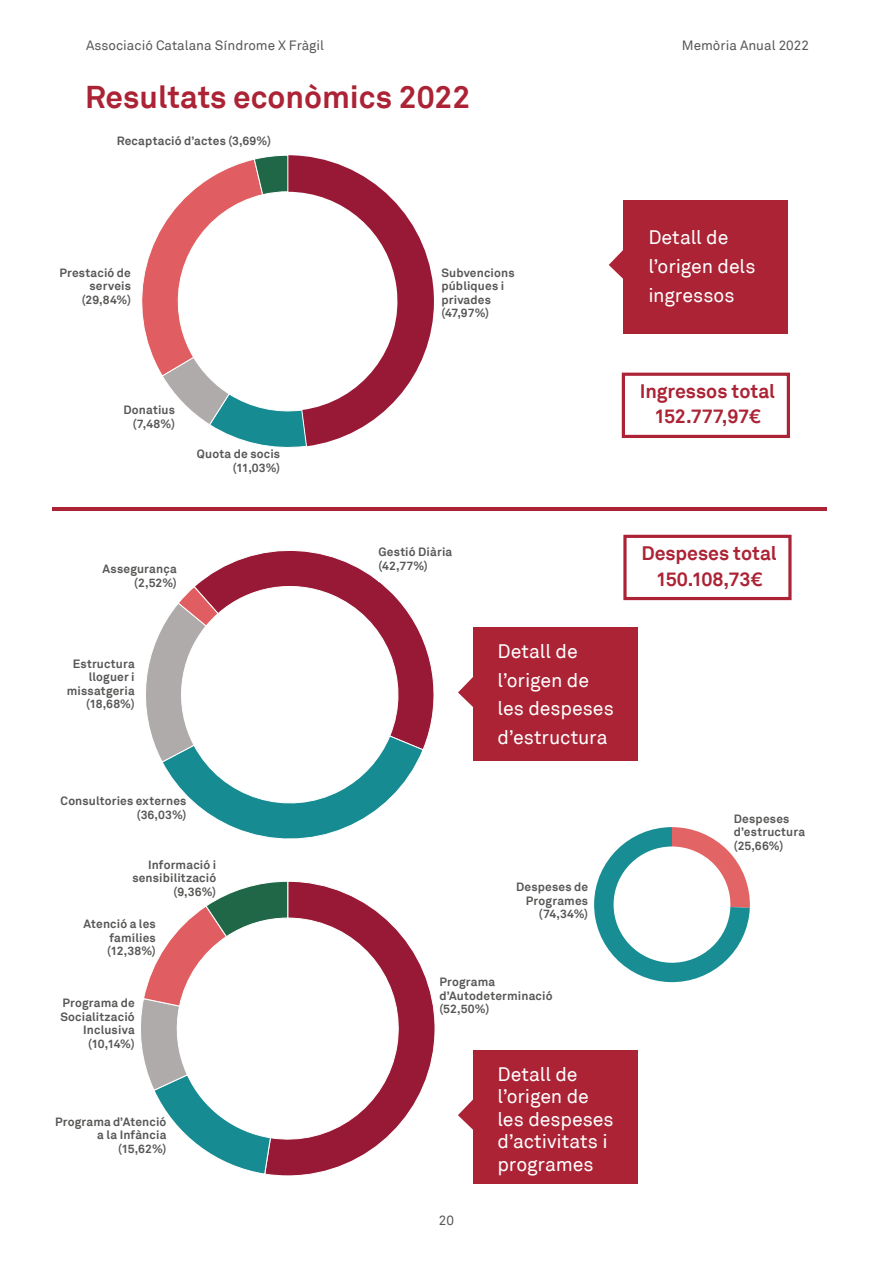
<style>
.page{position:relative;width:893px;height:1263px;background:#fff}
.page>*{position:absolute;margin:0;border:0;box-sizing:border-box;transform-origin:0 0}
.t1{font:700 31.5px "Akkurat";color:#ab2335}
.t2{font:19.5px/28.5px "Akkurat";letter-spacing:-.005em;color:#fff}
.t3{font:700 19.5px/25.5px "Akkurat";letter-spacing:-.005em;color:#ab2335;text-align:center}
.t4{font:13.5px "Akkurat";color:#575756}
.t5{font:700 12px/13.5px "Akkurat";letter-spacing:.015em;color:#575756;text-align:right}
</style>
<div class="page">
<svg style="left:141px;top:155px;width:293px;height:293px"></svg>
<svg style="left:197px;top:550px;width:237px;height:196px"></svg>
<svg style="left:146px;top:585px;width:278px;height:254px"></svg>
<div style="left:378px;top:547px;width:79px;height:35px;background:#fff"></div>
<div style="left:55px;top:796px;width:131px;height:35px;background:#fff"></div>
<svg style="left:273px;top:881px;width:162px;height:295px"></svg>
<svg style="left:141px;top:881px;width:148px;height:294px"></svg>
<div style="left:55px;top:1117px;width:111px;height:74px;background:#fff"></div>
<div style="left:78px;top:919px;width:78px;height:41px;background:#fff"></div>
<div style="left:77px;top:860px;width:139px;height:40px;background:#fff"></div>
<div style="left:623px;top:200px;width:165px;height:133px;background:#ab2335"></div>
<svg style="left:609px;top:250px;width:14px;height:29px"></svg>
<div style="left:473px;top:627px;width:165px;height:134px;background:#ab2335"></div>
<svg style="left:458px;top:677px;width:15px;height:30px"></svg>
<div style="left:473px;top:1050px;width:165px;height:133px;background:#ab2335"></div>
<svg style="left:458px;top:1099px;width:15px;height:31px"></svg>
<div style="left:67px;top:405px;width:108px;height:29px;background:#fff"></div>
<div style="left:622px;top:373px;width:168px;height:65px;border:3px solid #ab2335"></div>
<div style="left:623px;top:535px;width:169px;height:65px;border:3px solid #ab2335"></div>
<div style="left:93px;top:564px;width:84px;height:35px;background:#fff"></div>
<hr style="left:52px;top:507px;width:774px;height:4px;background:#ab2335">
<svg style="left:594px;top:827px;width:156px;height:156px"></svg>
<p class="t4" style="left:86px;top:37px;width:240px">Associació Catalana Síndrome X Fràgil</p>
<p class="t4" style="left:682px;top:37px;width:129px">Memòria Anual 2022</p>
<h1 class="t1" style="left:85px;top:77px;width:387px">Resultats econòmics 2022</h1>
<p class="t5" style="left:117px;top:134px;width:156px">Recaptació d’actes (3,69%)</p>
<p class="t5" style="left:59px;top:266px;width:73px">Prestació de serveis (29,84%)</p>
<p class="t5" style="left:123px;top:403px;width:53px">Donatius (7,48%)</p>
<p class="t5" style="left:197px;top:447px;width:85px">Quota de socis (11,03%)</p>
<p class="t5" style="left:103px;top:562px;width:76px">Assegurança (2,52%)</p>
<p class="t5" style="left:67px;top:657px;width:70px">Estructura lloguer i missatgeria (18,68%)</p>
<p class="t5" style="left:61px;top:794px;width:127px">Consultories externes (36,03%)</p>
<p class="t5" style="left:132px;top:858px;width:85px">Informació i sensibilització (9,36%)</p>
<p class="t5" style="left:107px;top:917px;width:50px;text-align:justify;text-indent:-24px">Atenció a les famílies (12,38%)</p>
<p class="t5" style="left:60px;top:996px;width:76px">Programa de<br>Socialització<br>Inclusiva (10,14%)</p>
<p class="t5" style="left:55px;top:1115px;width:113px">Programa d’Atenció a la Infància (15,62%)</p>
<p class="t5" style="left:441px;top:266px;width:75px;text-align:left">Subvencions públiques i privades (47,97%)</p>
<h2 class="t2" style="left:648px;top:224px;width:109px">Detall de l’origen dels ingressos</h2>
<h2 class="t3" style="left:640px;top:378px;width:137px">Ingressos total<br>152.777,97€</h2>
<p class="t5" style="left:378px;top:545px;width:75px;text-align:left">Gestió Diària (42,77%)</p>
<h2 class="t2" style="left:498px;top:638px;width:118px">Detall de l’origen de les despeses d’estructura</h2>
<p class="t5" style="left:516px;top:880px;width:74px">Despeses de<br>Programes (74,34%)</p>
<p class="t5" style="left:439px;top:975px;width:115px;text-align:left">Programa d’Autodeterminació (52,50%)</p>
<p class="t4" style="left:439px;top:1212px;width:17px">20</p>
<h2 class="t2" style="left:497px;top:1063px;width:118px;line-height:22.5px">Detall de l’origen de les despeses d’activitats i programes</h2>
<h2 class="t3" style="left:641px;top:541px;width:137px">Despeses total<br>150.108,73€</h2>
<p class="t5" style="left:734px;top:812px;width:73px;text-align:left">Despeses d’estructura (25,66%)</p>
</div>
